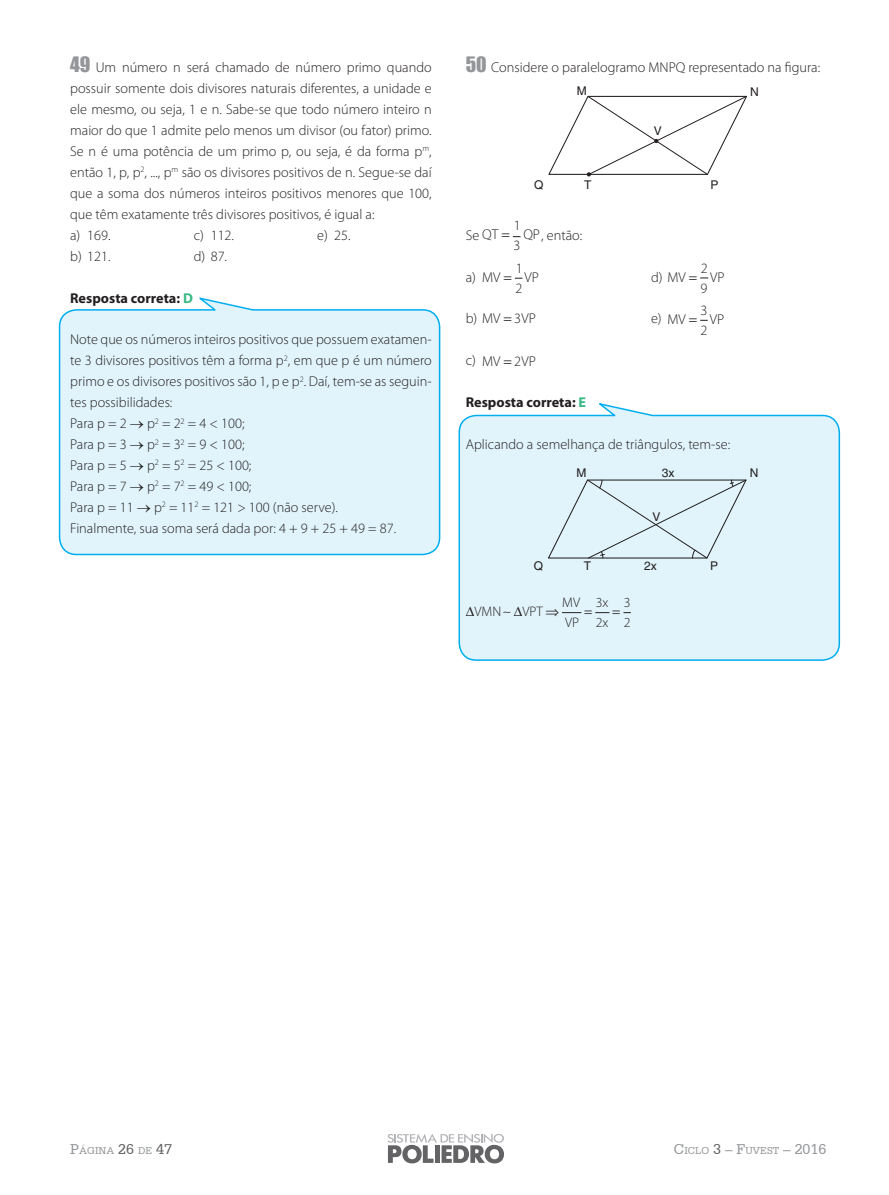
<style>
.page{position:relative;width:889px;height:1195px;background:#fff}
.page>*{position:absolute;margin:0;border:0;box-sizing:border-box;transform-origin:0 0}
.t1{font:300 14.25px/21px "Myriad Pro";color:#231f20}
.t2{font:700 14.25px "Myriad Pro";color:#231f20}
.t3{font:300 13.95px/19.5px "Myriad Pro";color:#231f20}
.t4{font:12px "Helvetica";color:#231f20}
.t5{font:10.5px "Serifa BT";color:#939598}
.s1{font-family:"Impact";font-weight:400;font-size:19.5px;color:#939598}
.s2{color:#38b983}
.s3{font-size:15px}
.s4{font-size:15px;color:#636366}
</style>
<div class="page">
<svg style="left:58px;top:297px;width:383px;height:259px;background:#def3fb"></svg>
<svg style="left:458px;top:403px;width:383px;height:258px;background:#ddf3fb"></svg>
<svg style="left:387px;top:1134px;width:117px;height:29px"></svg>
<svg style="left:548px;top:95px;width:199px;height:81px"></svg>
<svg style="left:547px;top:479px;width:200px;height:80px;background:#d6e8f0"></svg>
<svg style="left:514px;top:277px;width:8px;height:2px"></svg>
<svg style="left:700px;top:277px;width:8px;height:2px"></svg>
<svg style="left:700px;top:319px;width:8px;height:2px"></svg>
<svg style="left:562px;top:611px;width:69px;height:3px"></svg>
<p class="t1" style="left:70px;top:57px;width:363px"><span class="s1">49</span> Um número n será chamado de número primo quando possuir somente dois divisores naturais diferentes, a unidade e ele mesmo, ou seja, 1 e n. Sabe-se que todo número inteiro n maior do que 1 admite pelo menos um divisor (ou fator) primo.<br>Se n é uma potência de um primo p, ou seja, é da forma p<sup>m</sup>, então 1, p, p<sup>2</sup>, ..., p<sup>m</sup> são os divisores positivos de n. Segue-se daí que a soma dos números inteiros positivos menores que 100, que têm exatamente três divisores positivos, é igual a:<br>a) 169.<br>b) 121.</p>
<p class="t1" style="left:194px;top:224px;width:42px">c) 112. d) 87.</p>
<p class="t1" style="left:317px;top:224px;width:35px">e) 25.</p>
<p class="t2" style="left:70px;top:288px;width:124px">Resposta correta: <span class="s2">D</span></p>
<p class="t1" style="left:70px;top:329px;width:363px">Note que os números inteiros positivos que possuem exatamen&shy;te 3 divisores positivos têm a forma p<sup>2</sup>, em que p é um número primo e os divisores positivos são 1, p e p<sup>2</sup>. Daí, tem-se as seguin&shy;tes possibilidades:<br>Para p = 2 → p<sup>2</sup> = 2<sup>2</sup> = 4 &lt; 100;<br>Para p = 3 → p<sup>2</sup> = 3<sup>2</sup> = 9 &lt; 100;<br>Para p = 5 → p<sup>2</sup> = 5<sup>2</sup> = 25 &lt; 100;<br>Para p = 7 → p<sup>2</sup> = 7<sup>2</sup> = 49 &lt; 100;<br>Para p = 11 → p<sup>2</sup> = 11<sup>2</sup> = 121 &gt; 100 (não serve).<br>Finalmente, sua soma será dada por: 4 + 9 + 25 + 49 = 87.</p>
<p class="t1" style="left:466px;top:57px;width:356px"><span class="s1">50</span> Considere o paralelogramo MNPQ representado na figura:</p>
<p class="t4" style="left:577px;top:84px;width:11px">M</p>
<p class="t4" style="left:654px;top:124px;width:10px">V</p>
<p class="t4" style="left:750px;top:85px;width:10px">N</p>
<p class="t4" style="left:534px;top:178px;width:11px">Q</p>
<p class="t4" style="left:584px;top:178px;width:9px">T</p>
<p class="t4" style="left:710px;top:178px;width:10px">P</p>
<p class="t1" style="left:513px;top:216px;width:9px;line-height:19.8px">1<br>3</p>
<p class="t1" style="left:466px;top:224px;width:34px">Se QT</p>
<p class="t1" style="left:523px;top:224px;width:60px">QP, então:</p>
<p class="t1" style="left:515px;top:258px;width:9px;line-height:20.1px">1<br>2</p>
<p class="t1" style="left:466px;top:308px;width:72px">b) MV 3VP</p>
<p class="t1" style="left:466px;top:350px;width:72px">c) MV 2VP</p>
<p class="t1" style="left:466px;top:266px;width:36px">a) MV</p>
<p class="t1" style="left:524px;top:267px;width:16px">VP</p>
<p class="t1" style="left:700px;top:258px;width:9px;line-height:20.1px">2<br>9</p>
<p class="t1" style="left:651px;top:266px;width:36px">d) MV</p>
<p class="t1" style="left:710px;top:266px;width:16px">VP</p>
<p class="t1" style="left:700px;top:300px;width:8px;line-height:20.1px">3<br>2</p>
<p class="t1" style="left:651px;top:308px;width:36px">e) MV</p>
<p class="t1" style="left:709px;top:309px;width:16px">VP</p>
<p class="t2" style="left:466px;top:393px;width:122px">Resposta correta: <span class="s2">E</span></p>
<p class="t1" style="left:466px;top:434px;width:266px">Aplicando a semelhança de triângulos, tem-se:</p>
<p class="t4" style="left:576px;top:466px;width:11px">M</p>
<p class="t4" style="left:652px;top:510px;width:10px">V</p>
<p class="t4" style="left:661px;top:466px;width:14px">3x</p>
<p class="t4" style="left:534px;top:559px;width:11px">Q</p>
<p class="t4" style="left:584px;top:559px;width:9px">T</p>
<p class="t4" style="left:644px;top:559px;width:14px">2x</p>
<p class="t3" style="left:466px;top:602px;width:37px">∆VMN</p>
<p class="t3" style="left:514px;top:602px;width:47px">∆VPT ⇒</p>
<p class="t3" style="left:562px;top:593px;width:19px">MV<br>VP</p>
<p class="t3" style="left:596px;top:593px;width:14px">3x<br>2x</p>
<p class="t3" style="left:624px;top:593px;width:8px">3<br>2</p>
<p class="t4" style="left:710px;top:559px;width:10px">P</p>
<p class="t4" style="left:749px;top:466px;width:10px">N</p>
<p class="t5" style="left:70px;top:1144px;width:103px"><span class="s3">P</span>ÁGINA <span class="s4">26</span> DE <span class="s4">47</span></p>
<p class="t5" style="left:674px;top:1144px;width:154px"><span class="s3">C</span>ICLO <span class="s4">3</span> <span class="s3">– F</span>UVEST <span class="s3">– 2016</span></p>
</div>
